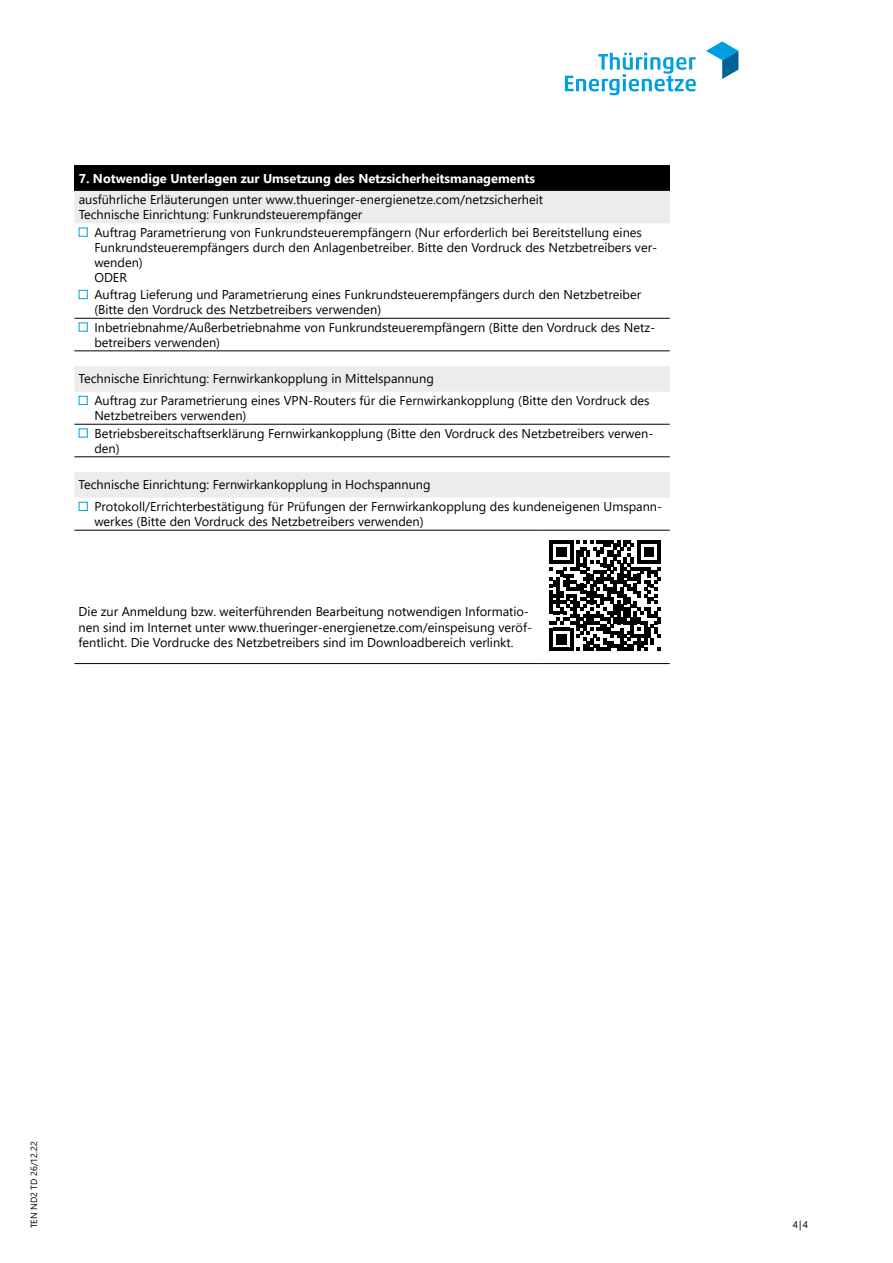
<style>
.page{position:relative;width:893px;height:1263px;background:#fff}
.page>*{position:absolute;margin:0;border:0;box-sizing:border-box;transform-origin:0 0}
.t1{font:12.75px/15px "Segoe UI";color:#000}
.t2{font:700 12.75px "Segoe UI";color:#fff}
.t3{font:9.75px "Segoe UI";color:#000}
.t4{font:9px "Segoe UI";color:#000}
</style>
<div class="page">
<svg style="left:706px;top:41px;width:32px;height:38px"></svg>
<svg style="left:565px;top:53px;width:131px;height:42px"></svg>
<div style="left:74px;top:165px;width:596px;height:26px;background:#000"></div>
<svg style="left:74px;top:191px;width:596px;height:307px"></svg>
<hr style="left:74px;top:318px;width:468px;height:1px;background:#000">
<hr style="left:542px;top:318px;width:128px;height:1px;background:#000">
<hr style="left:74px;top:351px;width:468px;height:1px;background:#000">
<hr style="left:542px;top:351px;width:128px;height:1px;background:#000">
<hr style="left:74px;top:456px;width:468px;height:1px;background:#000">
<hr style="left:542px;top:456px;width:128px;height:1px;background:#000">
<hr style="left:74px;top:424px;width:468px;height:1px;background:#000">
<hr style="left:542px;top:424px;width:128px;height:1px;background:#000">
<hr style="left:74px;top:530px;width:468px;height:1px;background:#000">
<hr style="left:542px;top:530px;width:128px;height:1px;background:#000">
<hr style="left:74px;top:663px;width:468px;height:1px;background:#000">
<hr style="left:542px;top:663px;width:128px;height:1px;background:#000">
<div style="left:79px;top:228px;width:9px;height:9px;border:1px solid #009ee3"></div>
<div style="left:79px;top:290px;width:9px;height:9px;border:1px solid #009ee3"></div>
<div style="left:79px;top:322px;width:9px;height:10px;border:1px solid #009ee3"></div>
<div style="left:79px;top:396px;width:9px;height:9px;border:1px solid #009ee3"></div>
<div style="left:79px;top:428px;width:9px;height:9px;border:1px solid #009ee3"></div>
<div style="left:79px;top:502px;width:9px;height:9px;border:1px solid #009ee3"></div>
<svg style="left:550px;top:540px;width:111px;height:111px"></svg>
<p class="t2" style="left:79px;top:168px;width:458px">7. Notwendige Unterlagen zur Umsetzung des Netzsicherheitsmanagements</p>
<p class="t1" style="left:79px;top:192px;width:466px">ausführliche Erläuterungen unter www.thueringer-energienetze.com/netzsicherheit<br>Technische Einrichtung: Funkrundsteuerempfänger</p>
<p class="t1" style="left:94px;top:224px;width:564px">Auftrag Parametrierung von Funkrundsteuerempfängern (Nur erforderlich bei Bereitstellung eines Funkrundsteuerempfängers durch den Anlagenbetreiber. Bitte den Vordruck des Netzbetreibers ver&shy;wenden)<br>ODER</p>
<p class="t1" style="left:94px;top:287px;width:548px">Auftrag Lieferung und Parametrierung eines Funkrundsteuerempfängers durch den Netzbetreiber (Bitte den Vordruck des Netzbetreibers verwenden)</p>
<p class="t1" style="left:94px;top:319px;width:562px">Inbetriebnahme/Außerbetriebnahme von Funkrundsteuerempfängern (Bitte den Vordruck des Netz&shy;betreibers verwenden)</p>
<p class="t1" style="left:94px;top:368px;width:557px;line-height:21.6px;text-indent:-16px">Technische Einrichtung: Fernwirkankopplung in Mittelspannung<br>Auftrag zur Parametrierung eines VPN-Routers für die Fernwirkankopplung (Bitte den Vordruck des</p>
<p class="t1" style="left:94px;top:406px;width:561px;line-height:17.5px">Netzbetreibers verwenden)<br>Betriebsbereitschaftserklärung Fernwirkankopplung (Bitte den Vordruck des Netzbetreibers verwen-</p>
<p class="t1" style="left:94px;top:440px;width:27px">den)</p>
<p class="t1" style="left:94px;top:474px;width:569px;line-height:21.6px;text-indent:-16px">Technische Einrichtung: Fernwirkankopplung in Hochspannung<br>Protokoll/Errichterbestätigung für Prüfungen der Fernwirkankopplung des kundeneigenen Umspann-</p>
<p class="t1" style="left:94px;top:514px;width:331px">werkes (Bitte den Vordruck des Netzbetreibers verwenden)</p>
<p class="t1" style="left:79px;top:604px;width:455px">Die zur Anmeldung bzw. weiterführenden Bearbeitung notwendigen Informatio&shy;nen sind im Internet unter www.thueringer-energienetze.com/einspeisung veröf&shy;fentlicht. Die Vordrucke des Netzbetreibers sind im Downloadbereich verlinkt.</p>
<p class="t4" style="left:27px;top:1228px;width:88px;rotate:-90deg">TEN ND2 TD 26/12.22</p>
<p class="t3" style="left:793px;top:1216px;width:17px">4|4</p>
</div>
